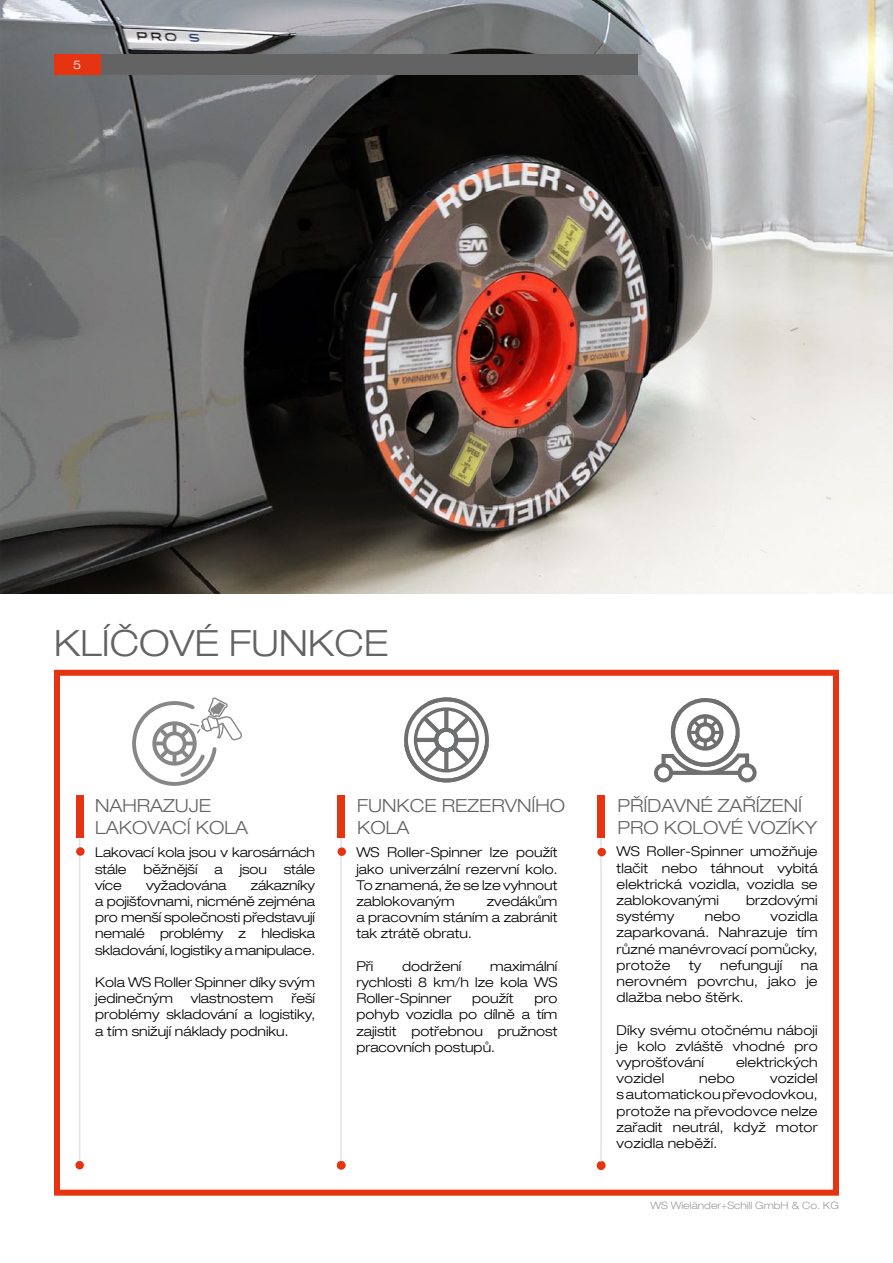
<style>
.page{position:relative;width:893px;height:1263px;background:#fff}
.page>*{position:absolute;margin:0;border:0;box-sizing:border-box;transform-origin:0 0}
.t1{font:300 expanded 36px "Ford CE";color:#646363}
.t2{font:300 expanded 18px/21.6px "Ford CE";color:#646363}
.t3{font:300 expanded 13.5px/16.2px "Ford CE";color:#000;text-align:justify}
.t4{font:300 expanded 12px "Ford CE";color:#fff}
.t5{font:300 expanded 10.2px "Ford CE";color:#9d9d9c}
</style>
<div class="page">
<div style="left:54px;top:670px;width:785px;height:526px;border:6px solid #e63312"></div>
<div style="left:597px;top:1161px;width:9px;height:8px;background:#f08e7b;border-radius:50%"></div>
<hr style="left:79px;top:812px;width:1px;height:357px;background:#e3e3e3">
<div style="left:75px;top:1161px;width:9px;height:8px;background:#e63312;border-radius:50%"></div>
<div style="left:76px;top:847px;width:9px;height:9px;background:#e63312;border-radius:50%"></div>
<div style="left:76px;top:795px;width:7px;height:42px;background:#e63312"></div>
<hr style="left:340px;top:813px;width:2px;height:356px;background:#e3e3e3">
<div style="left:337px;top:1161px;width:8px;height:8px;background:#e63312;border-radius:50%"></div>
<div style="left:337px;top:847px;width:9px;height:9px;background:#e63312;border-radius:50%"></div>
<div style="left:337px;top:795px;width:8px;height:43px;background:#e63312"></div>
<hr style="left:600px;top:813px;width:2px;height:357px;background:#e3e3e3">
<div style="left:597px;top:1161px;width:8px;height:9px;background:#e63312;border-radius:50%"></div>
<div style="left:597px;top:848px;width:9px;height:8px;background:#e63312;border-radius:50%"></div>
<div style="left:597px;top:796px;width:7px;height:42px;background:#e63312"></div>
<img style="left:0;top:0;width:893px;height:593px">
<div style="left:100px;top:54px;width:538px;height:21px;background:#646363"></div>
<div style="left:54px;top:54px;width:46px;height:21px;background:#e63312"></div>
<svg style="left:132px;top:697px;width:110px;height:89px"></svg>
<svg style="left:404px;top:697px;width:85px;height:85px"></svg>
<svg style="left:654px;top:698px;width:103px;height:84px"></svg>
<p class="t4" style="left:73px;top:57px;width:10px">5</p>
<h1 class="t1" style="left:54px;top:622px;width:336px">KLÍČOVÉ FUNKCE</h1>
<h2 class="t2" style="left:95px;top:795px;width:155px">NAHRAZUJE<br>LAKOVACÍ KOLA</h2>
<p class="t3" style="left:95px;top:844px;width:221px">Lakovací kola jsou v karosárnách stále</p>
<p class="t3" style="left:143px;top:860px;width:56px">běžnější</p>
<p class="t3" style="left:215px;top:860px;width:10px">a</p>
<p class="t3" style="left:240px;top:860px;width:29px">jsou</p>
<p class="t3" style="left:284px;top:860px;width:33px">stále</p>
<p class="t3" style="left:95px;top:877px;width:221px;text-indent:155px">zákazníky a pojišťovnami, nicméně zejména pro menší společnosti představují nemalé problémy z hlediska skladování, logistiky a manipulace.</p>
<p class="t3" style="left:95px;top:974px;width:221px">Kola WS Roller Spinner díky svým jedinečným</p>
<p class="t3" style="left:95px;top:877px;width:28px">více</p>
<p class="t3" style="left:146px;top:877px;width:82px">vyžadována</p>
<p class="t3" style="left:95px;top:990px;width:221px;text-indent:196px">řeší problémy skladování a logistiky, a tím snižují náklady podniku.</p>
<p class="t3" style="left:191px;top:990px;width:84px">vlastnostem</p>
<h2 class="t2" style="left:357px;top:795px;width:209px">FUNKCE REZERVNÍHO<br>KOLA</h2>
<p class="t3" style="left:356px;top:844px;width:203px">WS Roller-Spinner lze použít jako univerzální rezervní kolo.<br>To znamená, že se lze vyhnout zablokovaným</p>
<p class="t3" style="left:356px;top:893px;width:203px;text-indent:130px">zvedákům a pracovním stáním a zabránit tak ztrátě obratu.</p>
<p class="t3" style="left:356px;top:958px;width:18px">Při</p>
<p class="t3" style="left:402px;top:958px;width:61px">dodržení</p>
<p class="t3" style="left:356px;top:958px;width:203px;text-indent:134px">maximální rychlosti 8 km/h lze kola WS Roller-Spinner</p>
<p class="t3" style="left:472px;top:990px;width:43px">použít</p>
<p class="t3" style="left:356px;top:990px;width:203px;text-indent:178px">pro pohyb vozidla po dílně a tím zajistit potřebnou pružnost pracovních postupů.</p>
<h2 class="t2" style="left:617px;top:795px;width:201px">PŘÍDAVNÉ ZAŘÍZENÍ<br>PRO KOLOVÉ VOZÍKY</h2>
<p class="t3" style="left:617px;top:843px;width:203px">WS Roller-Spinner umožňuje tlačit nebo táhnout vybitá elektrická vozidla, vozidla se zablokovanými</p>
<p class="t3" style="left:746px;top:892px;width:73px">brzdovými</p>
<p class="t3" style="left:617px;top:908px;width:59px">systémy</p>
<p class="t3" style="left:705px;top:908px;width:37px">nebo</p>
<p class="t3" style="left:617px;top:908px;width:203px;text-indent:154px">vozidla zaparkovaná. Nahrazuje tím různé manévrovací pomůcky, protože</p>
<p class="t3" style="left:689px;top:957px;width:14px">ty</p>
<p class="t3" style="left:720px;top:957px;width:64px">nefungují</p>
<p class="t3" style="left:617px;top:957px;width:203px;text-indent:184px">na nerovném povrchu, jako je dlažba nebo štěrk.</p>
<p class="t3" style="left:617px;top:1021px;width:203px">Díky svému otočnému náboji je kolo zvláště vhodné pro vyprošťování</p>
<p class="t3" style="left:736px;top:1054px;width:83px">elektrických</p>
<p class="t3" style="left:617px;top:1070px;width:49px">vozidel</p>
<p class="t3" style="left:699px;top:1070px;width:37px">nebo</p>
<p class="t3" style="left:617px;top:1070px;width:203px;text-indent:154px">vozidel s automatickou převodovkou, protože na převodovce nelze zařadit neutrál, když motor vozidla neběží.</p>
<p class="t5" style="left:650px;top:1199px;width:190px">WS Wieländer+Schill GmbH &amp; Co. KG</p>
</div>
